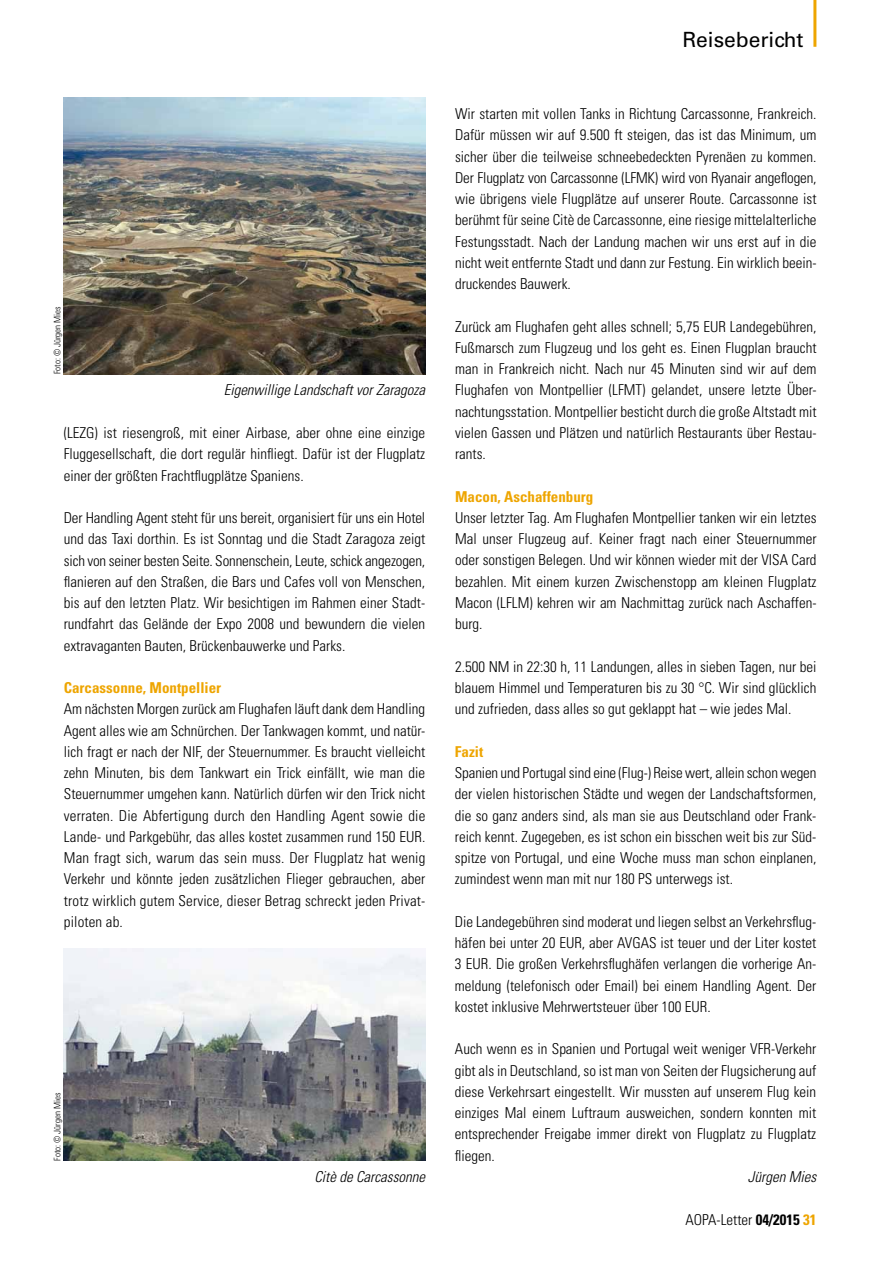
<style>
.page{position:relative;width:893px;height:1263px;background:#fff}
.page>*{position:absolute;margin:0;border:0;box-sizing:border-box;transform-origin:0 0}
.t1{font:21px "Univers LT";color:#000}
.t2{font:300 condensed 15px/21.3px "Univers LT";color:#000;text-align:justify}
.t3{font:italic 300 condensed 15px "Univers LT";color:#000}
.t4{font:700 condensed 15px "Univers LT";color:#eea500}
.t5{font:300 condensed 9px "Univers LT";color:#000}
.s1{font-weight:700}
.s2{font-weight:700;color:#eea500}
</style>
<div class="page">
<hr style="left:813px;top:0;width:3px;height:47px;background:#eea500">
<img style="left:64px;top:98px;width:361px;height:276px">
<img style="left:64px;top:948px;width:361px;height:213px">
<p class="t5" style="left:52px;top:374px;width:70px;rotate:-90deg">Foto: © Jürgen Mies</p>
<p class="t3" style="left:224px;top:381px;width:203px">Eigenwillige Landschaft vor Zaragoza</p>
<p class="t2" style="left:64px;top:422px;width:363px">(LEZG) ist riesengroß, mit einer Airbase, aber ohne eine einzige Fluggesellschaft, die dort regulär hinfliegt. Dafür ist der Flugplatz einer der größten Frachtflugplätze Spaniens.</p>
<p class="t2" style="left:64px;top:507px;width:363px">Der Handling Agent steht für uns bereit, organisiert für uns ein Hotel und das Taxi dorthin. Es ist Sonntag und die Stadt Zaragoza zeigt sich von seiner besten Seite. Sonnenschein, Leute, schick angezogen, flanieren auf den Straßen, die Bars und Cafes voll von Menschen, bis auf den letzten Platz. Wir besichtigen im Rahmen einer Stadt&shy;rundfahrt das Gelände der Expo 2008 und bewundern die vielen extravaganten Bauten, Brückenbauwerke und Parks.</p>
<p class="t4" style="left:64px;top:679px;width:159px">Carcassonne, Montpellier</p>
<p class="t2" style="left:64px;top:698px;width:363px">Am nächsten Morgen zurück am Flughafen läuft dank dem Handling Agent alles wie am Schnürchen. Der Tankwagen kommt, und natür&shy;lich fragt er nach der NIF, der Steuernummer. Es braucht vielleicht zehn Minuten, bis dem Tankwart ein Trick einfällt, wie man die Steuernummer umgehen kann. Natürlich dürfen wir den Trick nicht verraten. Die Abfertigung durch den Handling Agent sowie die Lande- und Parkgebühr, das alles kostet zusammen rund 150 EUR.<br>Man fragt sich, warum das sein muss. Der Flugplatz hat wenig Verkehr und könnte jeden zusätzlichen Flieger gebrauchen, aber trotz wirklich gutem Service, dieser Betrag schreckt jeden Privat&shy;piloten ab.</p>
<p class="t5" style="left:52px;top:1161px;width:70px;rotate:-90deg">Foto: © Jürgen Mies</p>
<p class="t3" style="left:314px;top:1168px;width:112px">Citè de Carcassonne</p>
<h1 class="t1" style="left:683px;top:27px;width:123px">Reisebericht</h1>
<p class="t2" style="left:455px;top:103px;width:363px">Wir starten mit vollen Tanks in Richtung Carcassonne, Frankreich.<br>Dafür müssen wir auf 9.500 ft steigen, das ist das Minimum, um sicher über die teilweise schneebedeckten Pyrenäen zu kommen.<br>Der Flugplatz von Carcassonne (LFMK) wird von Ryanair angeflogen, wie übrigens viele Flugplätze auf unserer Route. Carcassonne ist berühmt für seine Citè de Carcassonne, eine riesige mittelalterliche Festungsstadt. Nach der Landung machen wir uns erst auf in die nicht weit entfernte Stadt und dann zur Festung. Ein wirklich beein&shy;druckendes Bauwerk.</p>
<p class="t2" style="left:455px;top:316px;width:363px">Zurück am Flughafen geht alles schnell; 5,75 EUR Landegebühren, Fußmarsch zum Flugzeug und los geht es. Einen Flugplan braucht man in Frankreich nicht. Nach nur 45 Minuten sind wir auf dem Flughafen von Montpellier (LFMT) gelandet, unsere letzte Über&shy;nachtungsstation. Montpellier besticht durch die große Altstadt mit vielen Gassen und Plätzen und natürlich Restaurants über Restau&shy;rants.</p>
<p class="t4" style="left:455px;top:487px;width:140px">Macon, Aschaffenburg</p>
<p class="t2" style="left:455px;top:507px;width:363px">Unser letzter Tag. Am Flughafen Montpellier tanken wir ein letztes Mal unser Flugzeug auf. Keiner fragt nach einer Steuernummer oder sonstigen Belegen. Und wir können wieder mit der VISA Card bezahlen. Mit einem kurzen Zwischenstopp am kleinen Flugplatz Macon (LFLM) kehren wir am Nachmittag zurück nach Aschaffen&shy;burg.</p>
<p class="t2" style="left:455px;top:656px;width:363px">2.500 NM in 22:30 h, 11 Landungen, alles in sieben Tagen, nur bei blauem Himmel und Temperaturen bis zu 30 °C. Wir sind glücklich und zufrieden, dass alles so gut geklappt hat – wie jedes Mal.</p>
<p class="t4" style="left:455px;top:742px;width:30px">Fazit</p>
<p class="t2" style="left:455px;top:762px;width:363px">Spanien und Portugal sind eine (Flug-) Reise wert, allein schon wegen der vielen historischen Städte und wegen der Landschaftsformen, die so ganz anders sind, als man sie aus Deutschland oder Frank&shy;reich kennt. Zugegeben, es ist schon ein bisschen weit bis zur Süd&shy;spitze von Portugal, und eine Woche muss man schon einplanen, zumindest wenn man mit nur 180 PS unterwegs ist.</p>
<p class="t2" style="left:455px;top:911px;width:363px">Die Landegebühren sind moderat und liegen selbst an Verkehrsflug&shy;häfen bei unter 20 EUR, aber AVGAS ist teuer und der Liter kostet 3 EUR. Die großen Verkehrsflughäfen verlangen die vorherige An&shy;meldung (telefonisch oder Email) bei einem Handling Agent. Der kostet inklusive Mehrwertsteuer über 100 EUR.</p>
<p class="t2" style="left:455px;top:1038px;width:363px">Auch wenn es in Spanien und Portugal weit weniger VFR-Verkehr gibt als in Deutschland, so ist man von Seiten der Flugsicherung auf diese Verkehrsart eingestellt. Wir mussten auf unserem Flug kein einziges Mal einem Luftraum ausweichen, sondern konnten mit entsprechender Freigabe immer direkt von Flugplatz zu Flugplatz fliegen.</p>
<p class="t3" style="left:748px;top:1168px;width:70px">Jürgen Mies</p>
<p class="t2" style="left:685px;top:1209px;width:133px">AOPA-Letter <span class="s1">04/2015</span> <span class="s2">31</span></p>
</div>
